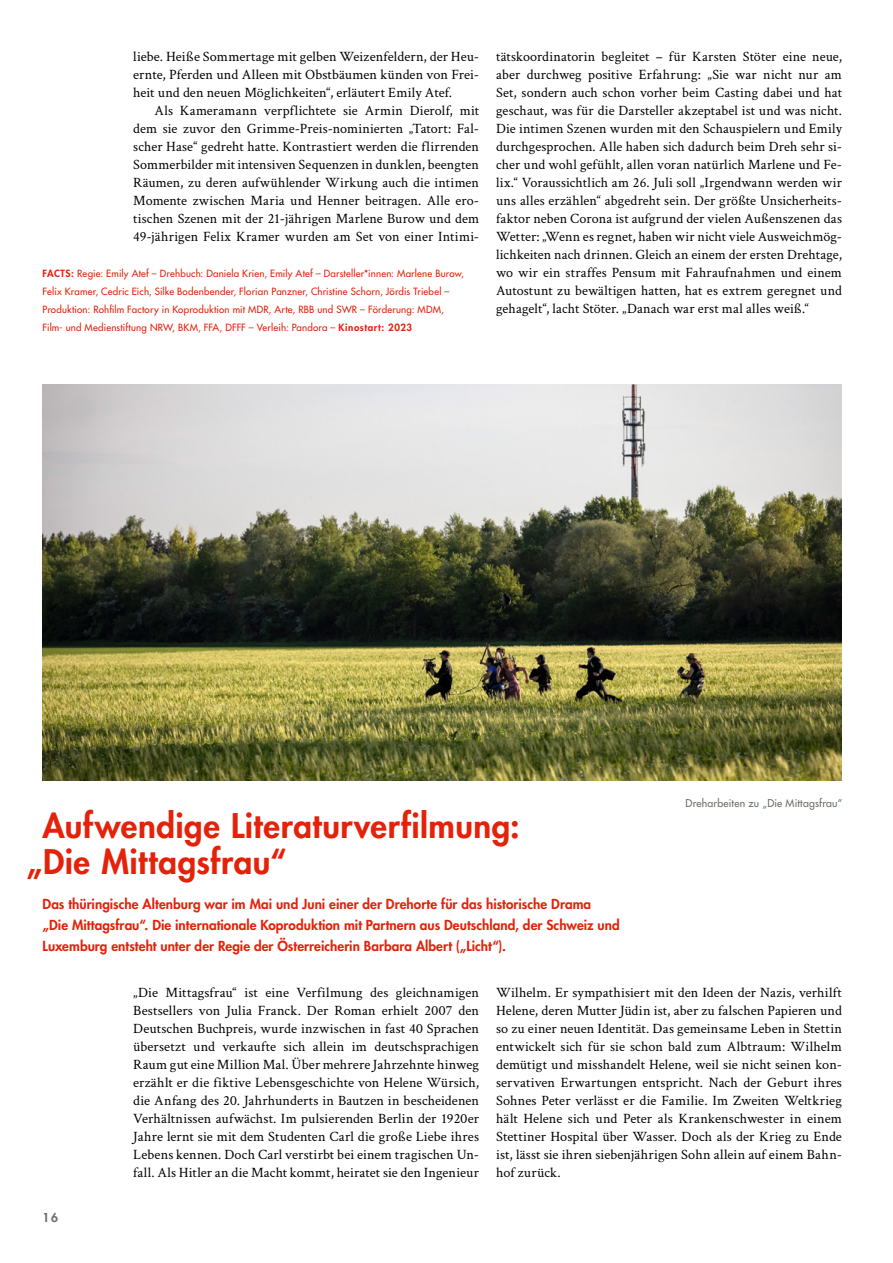
<style>
.page{position:relative;width:893px;height:1263px;background:#fff}
.page>*{position:absolute;margin:0;border:0;box-sizing:border-box;transform-origin:0 0}
._3_Head_groß{font:800 33px/36px "Futura Std";letter-spacing:.015em;color:#e4220a}
.Text_mit_Einzug{font:14.25px/18px "Crimson Text";letter-spacing:.005em;color:#000;text-align:justify}
.Text{font:14.25px/18px "Crimson Text";letter-spacing:.005em;color:#000;text-align:justify}
.Teaser_NEU{font:800 13.5px/21px "Futura Std";letter-spacing:.005em;color:#e4220a}
.t1{font:800 12px "Futura Std";color:#677168}
.BU{font:500 10.5px "Futura Std";letter-spacing:.02em;color:#677168}
.F_Fördersumme{font:500 9.75px/18px "Futura Std";letter-spacing:.02em;color:#e4220a}
.s1{font-weight:800}
</style>
<div class="page">
<img style="left:43px;top:385px;width:799px;height:396px">
<p class="Text_mit_Einzug" style="left:133px;top:46px;width:347px">liebe. Heiße Sommertage mit gelben Weizenfeldern, der Heu&shy;ernte, Pferden und Alleen mit Obstbäumen künden von Frei&shy;heit und den neuen Möglichkeiten“, erläutert Emily Atef.</p>
<p class="Text_mit_Einzug" style="left:133px;top:100px;width:347px;text-indent:21px">Als Kameramann verpflichtete sie Armin Dierolf, mit dem sie zuvor den Grimme-Preis-nominierten „Tatort: Fal&shy;scher Hase“ gedreht hatte. Kontrastiert werden die flirrenden Sommerbilder mit intensiven Sequenzen in dunklen, beengten Räumen, zu deren aufwühlender Wirkung auch die intimen Momente zwischen Maria und Henner beitragen. Alle ero&shy;tischen Szenen mit der 21-jährigen Marlene Burow und dem 49-jährigen Felix Kramer wurden am Set von einer Intimi-</p>
<p class="F_Fördersumme" style="left:43px;top:264px;width:423px"><span class="s1">FACTS:</span> Regie: Emily Atef – Drehbuch: Daniela Krien, Emily Atef – Darsteller*innen: Marlene Burow, Felix Kramer, Cedric Eich, Silke Bodenbender, Florian Panzner, Christine Schorn, Jördis Triebel – Produktion: Rohfilm Factory in Koproduktion mit MDR, Arte, RBB und SWR – Förderung: MDM, Film- und Medienstiftung NRW, BKM, FFA, DFFF – Verleih: Pandora – <span class="s1">Kinostart: 2023</span></p>
<p class="Text_mit_Einzug" style="left:496px;top:46px;width:347px">tätskoordinatorin begleitet – für Karsten Stöter eine neue, aber durchweg positive Erfahrung: „Sie war nicht nur am Set, sondern auch schon vorher beim Casting dabei und hat geschaut, was für die Darsteller akzeptabel ist und was nicht.<br>Die intimen Szenen wurden mit den Schauspielern und Emily durchgesprochen. Alle haben sich dadurch beim Dreh sehr si&shy;cher und wohl gefühlt, allen voran natürlich Marlene und Fe&shy;lix.“ Voraussichtlich am 26. Juli soll „Irgendwann werden wir uns alles erzählen“ abgedreht sein. Der größte Unsicherheits&shy;faktor neben Corona ist aufgrund der vielen Außenszenen das Wetter: „Wenn es regnet, haben wir nicht viele Ausweichmög&shy;lichkeiten nach drinnen. Gleich an einem der ersten Drehtage, wo wir ein straffes Pensum mit Fahraufnahmen und einem Autostunt zu bewältigen hatten, hat es extrem geregnet und gehagelt“, lacht Stöter. „Danach war erst mal alles weiß.“</p>
<p class="_3_Head_groß" style="left:26px;top:808px;width:495px;text-indent:16px">Aufwendige Literaturverfilmung: „Die Mittagsfrau“</p>
<p class="Teaser_NEU" style="left:43px;top:894px;width:579px">Das thüringische Altenburg war im Mai und Juni einer der Drehorte für das historische Drama „Die Mittagsfrau“. Die internationale Koproduktion mit Partnern aus Deutschland, der Schweiz und<br>Luxemburg entsteht unter der Regie der Österreicherin Barbara Albert („Licht“).</p>
<p class="BU" style="left:685px;top:797px;width:158px">Dreharbeiten zu „Die Mittagsfrau“</p>
<p class="t1" style="left:43px;top:1210px;width:17px">16</p>
<p class="Text" style="left:133px;top:982px;width:347px">„Die Mittagsfrau“ ist eine Verfilmung des gleichnamigen Bestsellers von Julia Franck. Der Roman erhielt 2007 den Deutschen Buchpreis, wurde inzwischen in fast 40 Sprachen übersetzt und verkaufte sich allein im deutschsprachigen Raum gut eine Million Mal. Über mehrere Jahrzehnte hinweg erzählt er die fiktive Lebensgeschichte von Helene Würsich, die Anfang des 20. Jahrhunderts in Bautzen in bescheidenen Verhältnissen aufwächst. Im pulsierenden Berlin der 1920er Jahre lernt sie mit dem Studenten Carl die große Liebe ihres Lebens kennen. Doch Carl verstirbt bei einem tragischen Un&shy;fall. Als Hitler an die Macht kommt, heiratet sie den Ingenieur</p>
<p class="Text" style="left:496px;top:982px;width:347px">Wilhelm. Er sympathisiert mit den Ideen der Nazis, verhilft Helene, deren Mutter Jüdin ist, aber zu falschen Papieren und so zu einer neuen Identität. Das gemeinsame Leben in Stettin entwickelt sich für sie schon bald zum Albtraum: Wilhelm demütigt und misshandelt Helene, weil sie nicht seinen kon&shy;servativen Erwartungen entspricht. Nach der Geburt ihres Sohnes Peter verlässt er die Familie. Im Zweiten Weltkrieg hält Helene sich und Peter als Krankenschwester in einem Stettiner Hospital über Wasser. Doch als der Krieg zu Ende ist, lässt sie ihren siebenjährigen Sohn allein auf einem Bahn&shy;hof zurück.</p>
</div>
